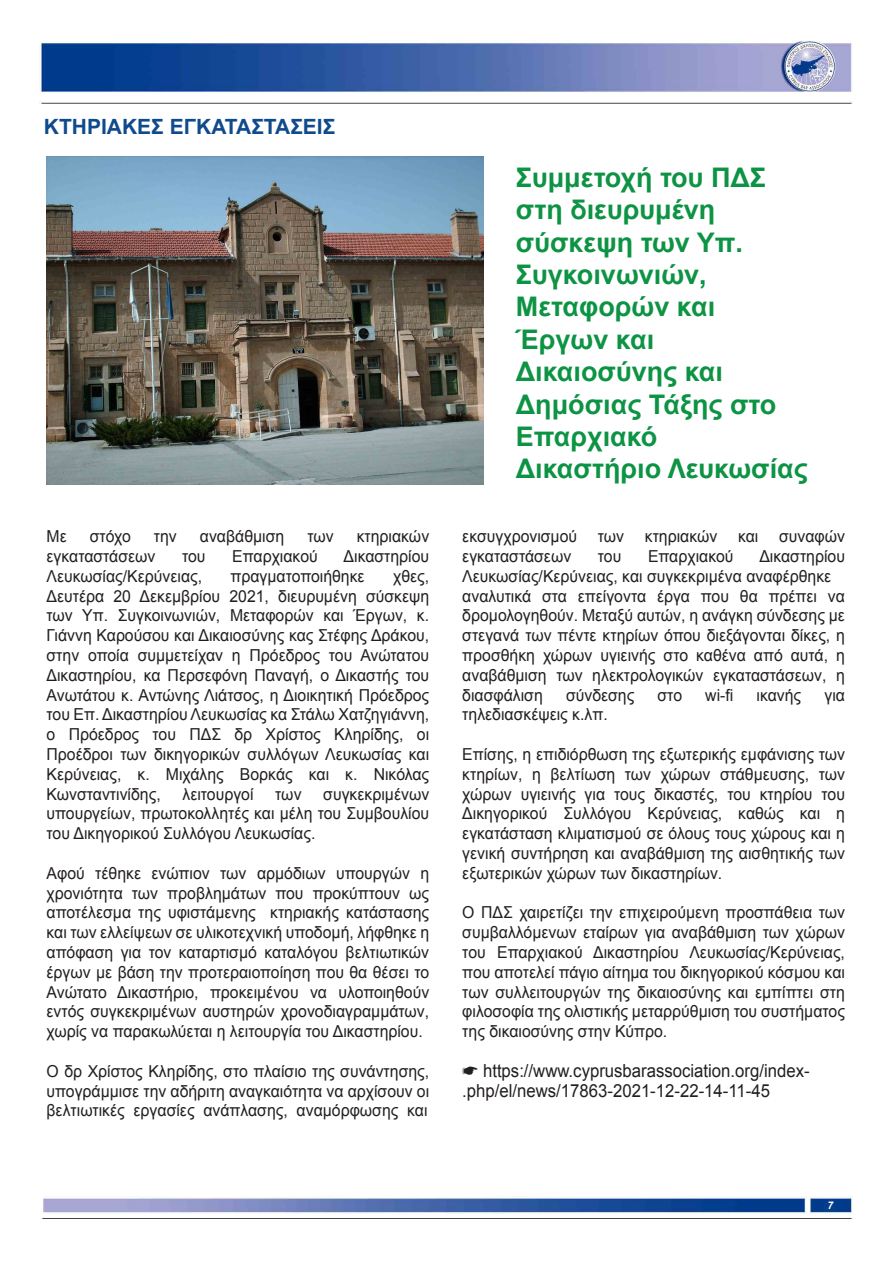
<style>
.page{position:relative;width:893px;height:1263px;background:#fff}
.page>*{position:absolute;margin:0;border:0;box-sizing:border-box;transform-origin:0 0}
.t1{font:700 27px/32.4px "Arial";color:#0d9344}
.t2{font:700 21px "Arial";color:#0f4b8c}
.t3{font:18px/20.2px "Arial";color:#231f20;scale:.93 1}
.t4{font:16.5px/19.8px "Arial";color:#231f20;text-align:justify;scale:.96 1}
.t5{font:italic 700 10.5px "Arial";color:#fff}
</style>
<div class="page">
<img style="left:42px;top:1196px;width:811px;height:23px">
<img style="left:39px;top:40px;width:814px;height:64px">
<img style="left:47px;top:157px;width:436px;height:327px">
<p class="t2" style="left:44px;top:113px;width:293px">ΚΤΗΡΙΑΚΕΣ ΕΓΚΑΤΑΣΤΑΣΕΙΣ</p>
<p class="t4" style="left:47px;top:527px;width:23px">Με</p>
<p class="t4" style="left:90px;top:527px;width:44px">στόχο</p>
<p class="t4" style="left:154px;top:527px;width:25px">την</p>
<p class="t4" style="left:200px;top:527px;width:89px">αναβάθμιση</p>
<p class="t4" style="left:307px;top:527px;width:29px">των</p>
<p class="t4" style="left:357px;top:527px;width:77px">κτηριακών</p>
<p class="t4" style="left:47px;top:546px;width:115px">εγκαταστάσεων</p>
<p class="t4" style="left:182px;top:546px;width:26px">του</p>
<p class="t4" style="left:232px;top:546px;width:91px">Επαρχιακού</p>
<p class="t4" style="left:344px;top:546px;width:91px">Δικαστηρίου</p>
<p class="t4" style="left:47px;top:566px;width:164px">Λευκωσίας/Κερύνειας,</p>
<p class="t4" style="left:231px;top:566px;width:141px">πραγματοποιήθηκε</p>
<p class="t4" style="left:47px;top:566px;width:400px;text-indent:347px">χθες, Δευτέρα 20 Δεκεμβρίου 2021, διευρυμένη σύσκεψη των Υπ. Συγκοινωνιών, Μεταφορών και Έργων, κ.<br>Γιάννη Καρούσου και Δικαιοσύνης κας Στέφης Δράκου, στην οποία συμμετείχαν η Πρόεδρος του Ανώτατου Δικαστηρίου, κα Περσεφόνη Παναγή, ο Δικαστής του Ανωτάτου κ. Αντώνης Λιάτσος, η Διοικητική Πρόεδρος του Επ. Δικαστηρίου Λευκωσίας κα Στάλω Χατζηγιάννη, ο Πρόεδρος του ΠΔΣ δρ Χρίστος Κληρίδης, οι Προέδροι των δικηγορικών συλλόγων Λευκωσίας και Κερύνειας, κ. Μιχάλης Βορκάς και κ. Νικόλας Κωνσταντινίδης,</p>
<p class="t4" style="left:47px;top:784px;width:400px;text-indent:277px">συγκεκριμένων υπουργείων, πρωτοκολλητές και μέλη του Συμβουλίου του Δικηγορικού Συλλόγου Λευκωσίας.</p>
<p class="t4" style="left:47px;top:863px;width:400px">Αφού τέθηκε ενώπιον των αρμόδιων υπουργών η χρονιότητα των προβλημάτων που προκύπτουν ως αποτέλεσμα της υφιστάμενης κτηριακής κατάστασης και των ελλείψεων σε υλικοτεχνική υποδομή, λήφθηκε η απόφαση για τον καταρτισμό καταλόγου βελτιωτικών έργων με βάση την προτεραιοποίηση που θα θέσει το Ανώτατο Δικαστήριο, προκειμένου να υλοποιηθούν εντός συγκεκριμένων αυστηρών χρονοδιαγραμμάτων, χωρίς να παρακωλύεται η λειτουργία του Δικαστηρίου.</p>
<p class="t4" style="left:47px;top:1061px;width:400px">Ο δρ Χρίστος Κληρίδης, στο πλαίσιο της συνάντησης, υπογράμμισε την αδήριτη αναγκαιότητα να αρχίσουν οι βελτιωτικές εργασίες ανάπλασης, αναμόρφωσης και</p>
<p class="t4" style="left:182px;top:784px;width:76px">λειτουργοί</p>
<p class="t4" style="left:275px;top:784px;width:29px">των</p>
<h1 class="t1" style="left:516px;top:162px;width:294px">Συμμετοχή του ΠΔΣ στη διευρυμένη σύσκεψη των Υπ.<br>Συγκοινωνιών,<br>Μεταφορών και<br>Έργων και<br>Δικαιοσύνης και<br>Δημόσιας Τάξης στο<br>Επαρχιακό<br>Δικαστήριο Λευκωσίας</h1>
<p class="t4" style="left:462px;top:527px;width:121px">εκσυγχρονισμού</p>
<p class="t4" style="left:598px;top:527px;width:29px">των</p>
<p class="t4" style="left:645px;top:527px;width:77px">κτηριακών</p>
<p class="t4" style="left:738px;top:527px;width:23px">και</p>
<p class="t4" style="left:779px;top:527px;width:70px">συναφών</p>
<p class="t4" style="left:462px;top:546px;width:115px">εγκαταστάσεων</p>
<p class="t4" style="left:598px;top:546px;width:26px">του</p>
<p class="t4" style="left:648px;top:546px;width:91px">Επαρχιακού</p>
<p class="t4" style="left:462px;top:546px;width:400px;text-align:left;text-indent:297px">Δικαστηρίου Λευκωσίας/Κερύνειας, και συγκεκριμένα αναφέρθηκε αναλυτικά στα επείγοντα έργα που θα πρέπει να δρομολογηθούν. Μεταξύ αυτών, η ανάγκη σύνδεσης με στεγανά των πέντε κτηρίων όπου διεξάγονται δίκες, η προσθήκη χώρων υγιεινής στο καθένα από αυτά, η αναβάθμιση των ηλεκτρολογικών εγκαταστάσεων, η διασφάλιση</p>
<p class="t4" style="left:566px;top:685px;width:73px">σύνδεσης</p>
<p class="t4" style="left:658px;top:685px;width:27px">στο</p>
<p class="t4" style="left:705px;top:685px;width:31px">wi-fi</p>
<p class="t4" style="left:757px;top:685px;width:48px">ικανής</p>
<p class="t4" style="left:824px;top:685px;width:23px">για</p>
<p class="t4" style="left:462px;top:705px;width:153px">τηλεδιασκέψεις κ.λπ.</p>
<p class="t4" style="left:462px;top:744px;width:400px">Επίσης, η επιδιόρθωση της εξωτερικής εμφάνισης των κτηρίων, η βελτίωση των χώρων στάθμευσης, των χώρων υγιεινής για τους δικαστές, του κτηρίου του Δικηγορικού Συλλόγου Κερύνειας, καθώς και η εγκατάσταση κλιματισμού σε όλους τους χώρους και η γενική συντήρηση και αναβάθμιση της αισθητικής των εξωτερικών χώρων των δικαστηρίων.</p>
<p class="t4" style="left:462px;top:903px;width:400px">Ο ΠΔΣ χαιρετίζει την επιχειρούμενη προσπάθεια των συμβαλλόμενων εταίρων για αναβάθμιση των χώρων του Επαρχιακού Δικαστηρίου Λευκωσίας/Κερύνειας, που αποτελεί πάγιο αίτημα του δικηγορικού κόσμου και των συλλειτουργών της δικαιοσύνης και εμπίπτει στη φιλοσοφία της ολιστικής μεταρρύθμιση του συστήματος της δικαιοσύνης στην Κύπρο.</p>
<p class="t3" style="left:462px;top:1061px;width:375px">☛ https://www.cyprusbarassociation.org/index-.php/el/news/17863-2021-12-22-14-11-45</p>
<p class="t5" style="left:827px;top:1198px;width:7px">7</p>
</div>
